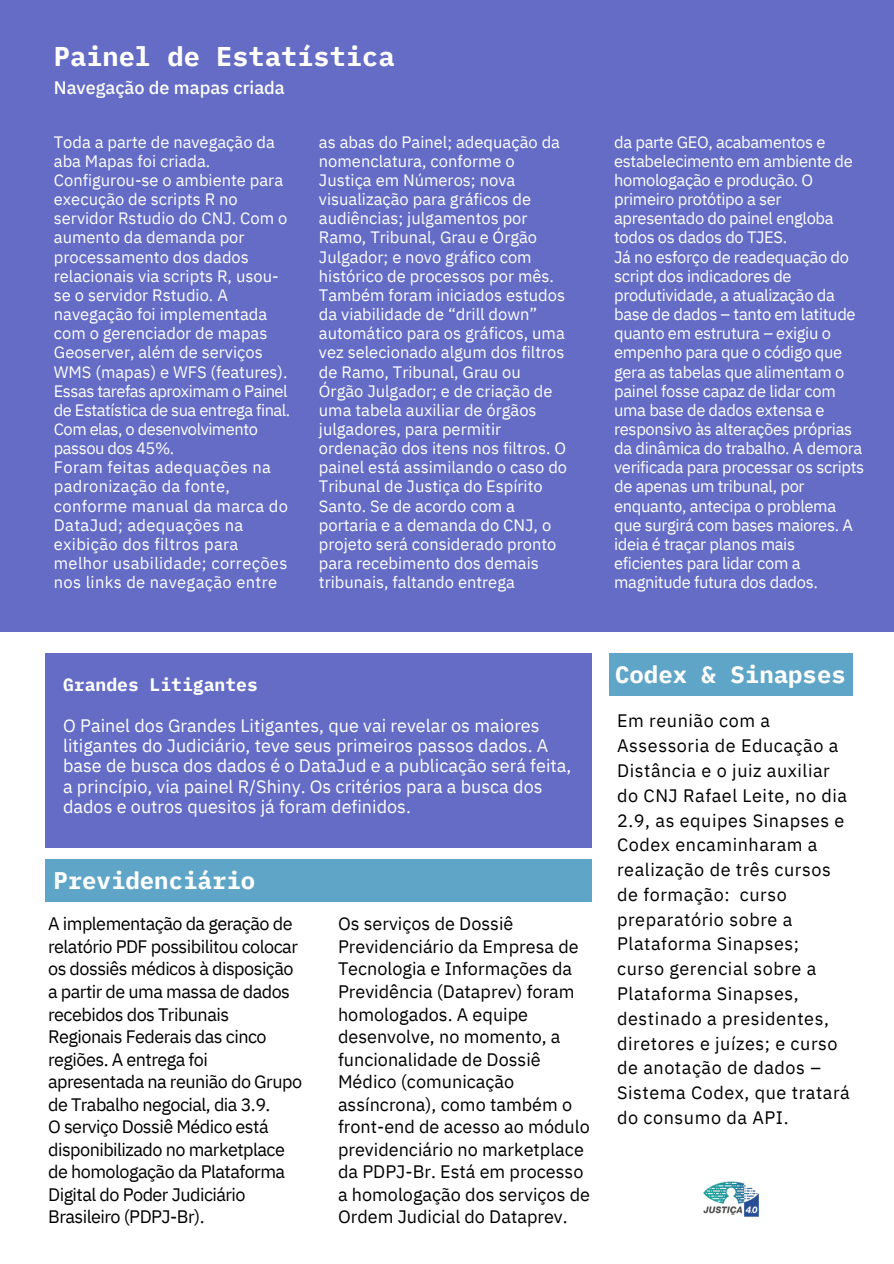
<style>
.page{position:relative;width:894px;height:1264px;background:#fff}
.page>*{position:absolute;margin:0;border:0;box-sizing:border-box;transform-origin:0 0}
.t1{font:700 27px "IBM Plex Mono";color:#fff}
.t2{font:700 24px "IBM Plex Mono";color:#fff}
.t3{font:18px/22.5px "IBM Plex Sans";letter-spacing:-.03em;color:#000}
.t4{font:18px/24.8px "IBM Plex Sans";letter-spacing:.03em;color:#000}
.t5{font:18px/22.5px "IBM Plex Sans";color:#000}
.t6{font:18px/20.2px "IBM Plex Sans";color:#fff}
.t7{font:500 18px "IBM Plex Sans";color:#fff}
.t8{font:700 18px "IBM Plex Mono";color:#fff}
.t9{font:16.5px/19.2px "IBM Plex Sans";color:#fff}
.t10{font:16.5px/19.2px "IBM Plex Sans";letter-spacing:-.02em;color:#fff}
</style>
<div class="page">
<div style="left:0;top:0;width:893px;height:632px;background:#646cc6"></div>
<div style="left:45px;top:858px;width:546px;height:43px;background:#5fa5c8"></div>
<div style="left:609px;top:653px;width:243px;height:43px;background:#5fa5c8"></div>
<div style="left:45px;top:653px;width:546px;height:195px;background:#646cc6"></div>
<img style="left:703px;top:1181px;width:56px;height:36px">
<h1 class="t1" style="left:54px;top:38px;width:342px">Painel de Estatística</h1>
<p class="t7" style="left:54px;top:75px;width:232px">Navegação de mapas criada</p>
<p class="t9" style="left:54px;top:132px;width:238px">Toda a parte de navegação da aba Mapas foi criada.<br>Configurou-se o ambiente para execução de scripts R no servidor Rstudio do CNJ. Com o aumento da demanda por processamento dos dados relacionais via scripts R, usou&shy;se o servidor Rstudio. A navegação foi implementada com o gerenciador de mapas<br>Geoserver, além de serviços<br>WMS (mapas) e WFS (features).<br>Essas tarefas aproximam o Painel de Estatística de sua entrega final.<br>Com elas, o desenvolvimento passou dos 45%.<br>Foram feitas adequações na padronização da fonte, conforme manual da marca do<br>DataJud; adequações na exibição dos filtros para melhor usabilidade; correções nos links de navegação entre</p>
<p class="t9" style="left:319px;top:132px;width:250px">as abas do Painel; adequação da nomenclatura, conforme o<br>Justiça em Números; nova visualização para gráficos de audiências; julgamentos por<br>Ramo, Tribunal, Grau e Órgão<br>Julgador; e novo gráfico com histórico de processos por mês.<br>Também foram iniciados estudos da viabilidade de “drill down” automático para os gráficos, uma vez selecionado algum dos filtros de Ramo, Tribunal, Grau ou<br>Órgão Julgador; e de criação de uma tabela auxiliar de órgãos julgadores, para permitir ordenação dos itens nos filtros. O painel está assimilando o caso do<br>Tribunal de Justiça do Espírito<br>Santo. Se de acordo com a portaria e a demanda do CNJ, o projeto será considerado pronto para recebimento dos demais tribunais, faltando entrega</p>
<p class="t10" style="left:614px;top:132px;width:251px">da parte GEO, acabamentos e estabelecimento em ambiente de homologação e produção. O primeiro protótipo a ser apresentado do painel engloba todos os dados do TJES.<br>Já no esforço de readequação do script dos indicadores de produtividade, a atualização da base de dados – tanto em latitude quanto em estrutura – exigiu o empenho para que o código que gera as tabelas que alimentam o painel fosse capaz de lidar com uma base de dados extensa e responsivo às alterações próprias da dinâmica do trabalho. A demora verificada para processar os scripts de apenas um tribunal, por enquanto, antecipa o problema que surgirá com bases maiores. A ideia é traçar planos mais eficientes para lidar com a magnitude futura dos dados.</p>
<h2 class="t2" style="left:615px;top:658px;width:232px">Codex &amp; Sinapses</h2>
<p class="t8" style="left:63px;top:672px;width:196px">Grandes Litigantes</p>
<p class="t6" style="left:63px;top:714px;width:509px">O Painel dos Grandes Litigantes, que vai revelar os maiores litigantes do Judiciário, teve seus primeiros passos dados. A base de busca dos dados é o DataJud e a publicação será feita, a princípio, via painel R/Shiny. Os critérios para a busca dos dados e outros quesitos já foram definidos.</p>
<p class="t4" style="left:617px;top:708px;width:234px">Em reunião com a<br>Assessoria de Educação a<br>Distância e o juiz auxiliar do CNJ Rafael Leite, no dia<br>2.9, as equipes Sinapses e<br>Codex encaminharam a realização de três cursos de formação: curso preparatório sobre a<br>Plataforma Sinapses; curso gerencial sobre a<br>Plataforma Sinapses, destinado a presidentes, diretores e juízes; e curso de anotação de dados –<br>Sistema Codex, que tratará do consumo da API.</p>
<h2 class="t2" style="left:53px;top:864px;width:203px">Previdenciário</h2>
<p class="t5" style="left:338px;top:912px;width:253px">Os serviços de Dossiê<br>Previdenciário da Empresa de<br>Tecnologia e Informações da<br>Previdência (Dataprev) foram homologados. A equipe desenvolve, no momento, a funcionalidade de Dossiê<br>Médico (comunicação assíncrona), como também o front-end de acesso ao módulo previdenciário no marketplace da PDPJ-Br. Está em processo a homologação dos serviços de<br>Ordem Judicial do Dataprev.</p>
<p class="t3" style="left:48px;top:912px;width:255px">A implementação da geração de relatório PDF possibilitou colocar os dossiês médicos à disposição a partir de uma massa de dados recebidos dos Tribunais<br>Regionais Federais das cinco regiões. A entrega foi apresentada na reunião do Grupo de Trabalho negocial, dia 3.9.<br>O serviço Dossiê Médico está disponibilizado no marketplace de homologação da Plataforma<br>Digital do Poder Judiciário<br>Brasileiro (PDPJ-Br).</p>
</div>
